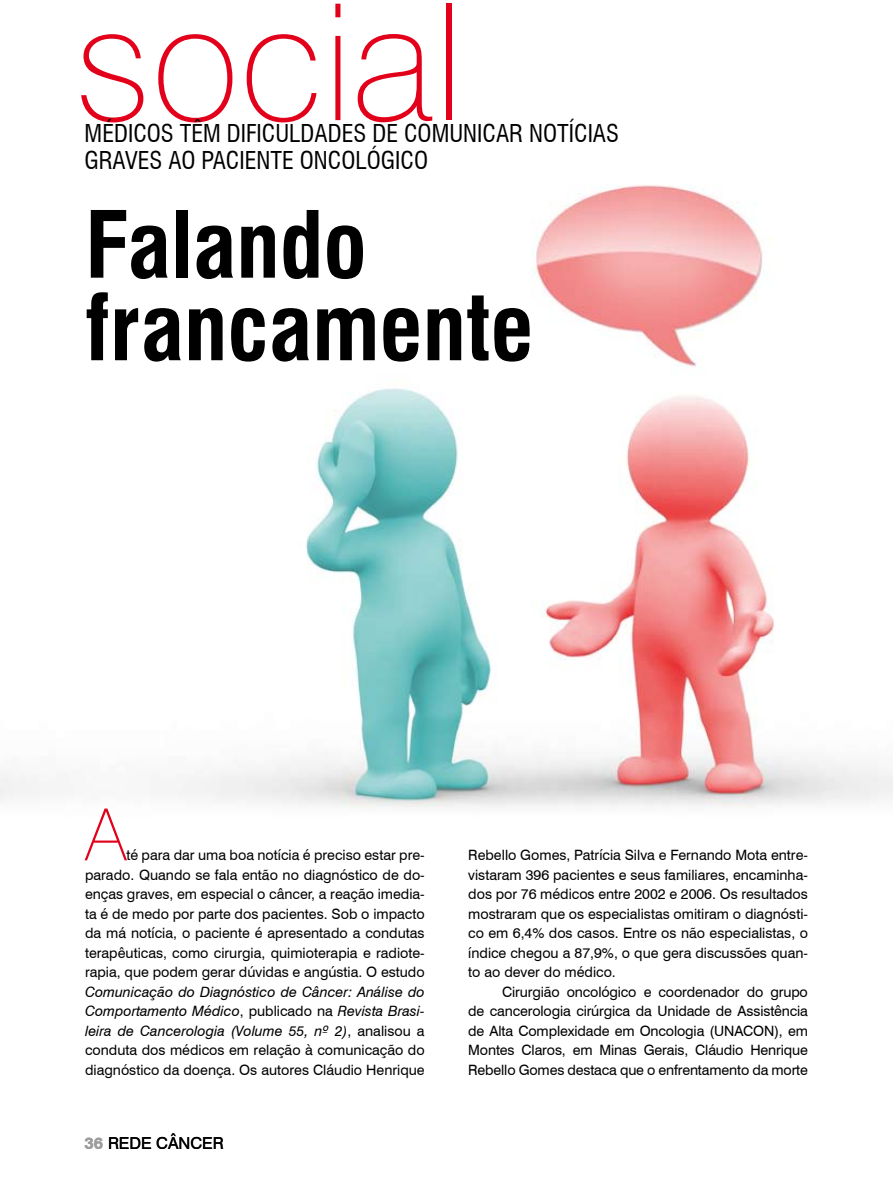
<style>
.page{position:relative;width:893px;height:1191px;background:#fff}
.page>*{position:absolute;margin:0;border:0;box-sizing:border-box;transform-origin:0 0}
.t1{font:100 162.15px "Swiss 721 BT";color:#e2001a}
.t2{font:700 condensed 90px/82.5px "Swiss 721 BT";color:#000}
.t3{font:100 72px "Swiss 721 BT";color:#e2001a}
.t4{font:condensed 24px/27px "Swiss 721 BT";color:#000}
.t5{font:16.5px "Swiss 721 BT";color:#000}
.t6{font:14.25px/19.5px "Swiss 721 BT";color:#000;text-align:justify}
.t7{font:italic 14.25px/19.5px "Swiss 721 BT";color:#000;text-align:justify}
.s1{font-style:normal}
.s2{font-weight:700;color:#9c9d9f}
</style>
<div class="page">
<img style="left:0;top:185px;width:893px;height:623px">
<h1 class="t1" style="left:73px;top:-36px;width:391px">social</h1>
<h3 class="t4" style="left:85px;top:119px;width:536px">MÉDICOS TÊM DIFICULDADES DE COMUNICAR NOTÍCIAS<br>GRAVES AO PACIENTE ONCOLÓGICO</h3>
<h2 class="t2" style="left:85px;top:204px;width:450px">Falando francamente</h2>
<h3 class="t3" style="left:85px;top:791px;width:43px">A</h3>
<p class="t6" style="left:85px;top:845px;width:341px;text-indent:41px">té para dar uma boa notícia é preciso estar pre&shy;parado. Quando se fala então no diagnóstico de do&shy;enças graves, em especial o câncer, a reação imedia&shy;ta é de medo por parte dos pacientes. Sob o impacto da má notícia, o paciente é apresentado a condutas terapêuticas, como cirurgia, quimioterapia e radiote&shy;rapia, que podem gerar dúvidas e angústia. O estudo</p>
<p class="t7" style="left:85px;top:981px;width:341px">Comunicação do Diagnóstico de Câncer: Análise do Comportamento Médico<span class="s1">, publicado na</span> Revista Brasi&shy;leira de Cancerologia (Volume 55, nº 2)<span class="s1">, analisou a conduta dos médicos em relação à comunicação do diagnóstico da doença. Os autores Cláudio Henrique</span></p>
<p class="t5" style="left:85px;top:1131px;width:46px"><span class="s2">36</span> Reede</p>
<p class="t5" style="left:156px;top:1131px;width:35px">câncer</p>
<p class="t6" style="left:468px;top:845px;width:341px">Rebello Gomes, Patrícia Silva e Fernando Mota entre&shy;vistaram 396 pacientes e seus familiares, encaminha&shy;dos por 76 médicos entre 2002 e 2006. Os resultados mostraram que os especialistas omitiram o diagnósti&shy;co em 6,4% dos casos. Entre os não especialistas, o índice chegou a 87,9%, o que gera discussões quan&shy;to ao dever do médico.</p>
<p class="t6" style="left:468px;top:981px;width:341px;text-indent:34px">Cirurgião oncológico e coordenador do grupo de cancerologia cirúrgica da Unidade de Assistência de Alta Complexidade em Oncologia (UNACON), em Montes Claros, em Minas Gerais, Cláudio Henrique Rebello Gomes destaca que o enfrentamento da morte</p>
</div>
